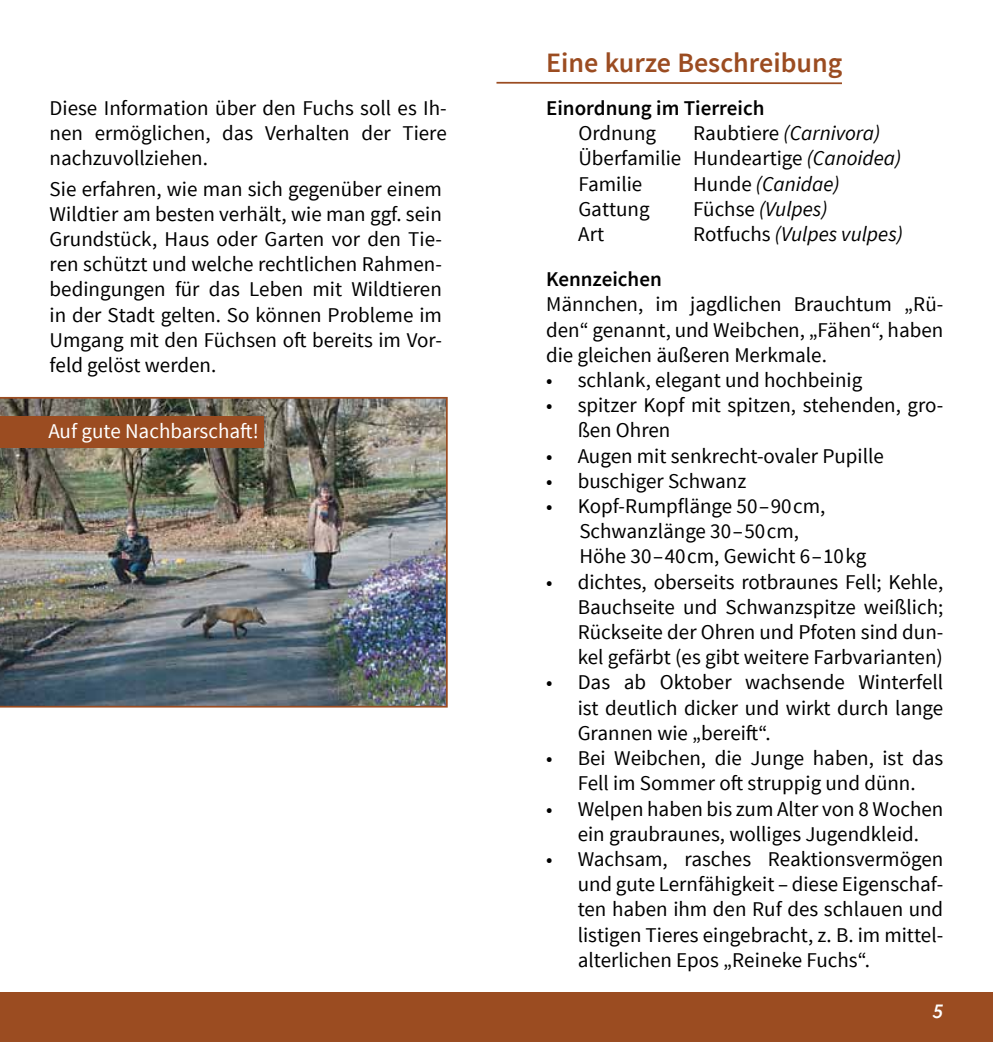
<style>
.page{position:relative;width:993px;height:1042px;background:#fff}
.page>*{position:absolute;margin:0;border:0;box-sizing:border-box;transform-origin:0 0}
.t1{font:600 28px "Source Sans Pro";color:#9b4c21}
.t2{font:21px/25.2px "Source Sans Pro";color:#000;text-align:justify}
.t3{font:italic 21px "Source Sans Pro";color:#000}
.t4{font:600 21px "Source Sans Pro";color:#000}
.t5{font:21px "Source Sans Pro";color:#fff}
.t6{font:italic 600 21px "Source Sans Pro";color:#fff}
.s1{font-style:italic}
.s2{font-style:normal}
</style>
<div class="page">
<div style="left:0;top:992px;width:516px;height:50px;background:#9b4c21"></div>
<div style="left:476px;top:992px;width:516px;height:50px;background:#9b4c21"></div>
<hr style="left:496px;top:82px;width:345px;height:2px;background:#9b4c21">
<img style="left:0;top:397px;width:447px;height:310px">
<div style="left:0;top:417px;width:264px;height:31px;background:#9b4c21"></div>
<p class="t2" style="left:50px;top:96px;width:398px">Diese Information über den Fuchs soll es Ih&shy;nen ermöglichen, das Verhalten der Tiere nachzuvollziehen.</p>
<p class="t2" style="left:50px;top:176px;width:393px">Sie erfahren, wie man sich gegenüber einem Wildtier am besten verhält, wie man ggf. sein Grundstück, Haus oder Garten vor den Tie&shy;ren schützt und welche rechtlichen Rahmen&shy;bedingungen für das Leben mit Wildtieren in der Stadt gelten. So können Probleme im Umgang mit den Füchsen oft bereits im Vor&shy;feld gelöst werden.</p>
<p class="t5" style="left:48px;top:417px;width:212px">Auf gute Nachbarschaft!</p>
<h1 class="t1" style="left:546px;top:45px;width:297px">Eine kurze Beschreibung</h1>
<p class="t4" style="left:546px;top:95px;width:220px">Einordnung im Tierreich</p>
<p class="t2" style="left:578px;top:121px;width:79px">Ordnung</p>
<p class="t2" style="left:578px;top:121px;width:324px;text-align:left;text-indent:115px">Raubtiere <span class="s1">(Carnivora)<br></span>Überfamilie Hundeartige <span class="s1">(Canoidea)<br></span>Familie</p>
<p class="t3" style="left:693px;top:171px;width:148px"><span class="s2">Hunde</span> (Canidae)</p>
<p class="t2" style="left:578px;top:197px;width:73px">Gattung</p>
<p class="t3" style="left:693px;top:196px;width:136px"><span class="s2">Füchse</span> (Vulpes)</p>
<p class="t2" style="left:578px;top:222px;width:27px">Art</p>
<p class="t3" style="left:693px;top:221px;width:211px"><span class="s2">Rotfuchs</span> (Vulpes vulpes)</p>
<p class="t4" style="left:546px;top:266px;width:117px">Kennzeichen</p>
<p class="t2" style="left:546px;top:292px;width:398px">Männchen, im jagdlichen Brauchtum „Rü&shy;den“ genannt, und Weibchen, „Fähen“, haben die gleichen äußeren Merkmale.</p>
<p class="t2" style="left:546px;top:368px;width:317px">• schlank, elegant und hochbeinig</p>
<p class="t2" style="left:577px;top:393px;width:367px;text-indent:-32px">• spitzer Kopf mit spitzen, stehenden, gro&shy;ßen Ohren</p>
<p class="t2" style="left:546px;top:443px;width:339px">• Augen mit senkrecht-ovaler Pupille</p>
<p class="t2" style="left:546px;top:469px;width:202px">• buschiger Schwanz</p>
<p class="t2" style="left:579px;top:494px;width:288px;text-align:left;text-indent:-33px">• Kopf-Rumpflänge 50–90cm,<br>Schwanzlänge 30–50cm,<br>Höhe 30–40cm, Gewicht 6–10kg</p>
<p class="t2" style="left:577px;top:569px;width:367px;text-indent:-32px">• dichtes, oberseits rotbraunes Fell; Kehle, Bauchseite und Schwanzspitze weißlich; Rückseite der Ohren und Pfoten sind dun&shy;kel gefärbt (es gibt weitere Farbvarianten)</p>
<p class="t2" style="left:577px;top:670px;width:367px;text-indent:-32px">• Das ab Oktober wachsende Winterfell ist deutlich dicker und wirkt durch lange Grannen wie „bereift“.</p>
<p class="t2" style="left:546px;top:746px;width:398px;text-align:center">• Bei Weibchen, die Junge haben, ist das<br>Fell im Sommer oft struppig und dünn.</p>
<p class="t2" style="left:546px;top:796px;width:398px;text-align:center">• Welpen haben bis zum Alter von 8 Wochen ein graubraunes, wolliges Jugendkleid.</p>
<p class="t2" style="left:577px;top:847px;width:367px;text-indent:-32px">• Wachsam, rasches Reaktionsvermögen und gute Lernfähigkeit – diese Eigenschaf&shy;ten haben ihm den Ruf des schlauen und listigen Tieres eingebracht, z. B. im mittel&shy;alterlichen Epos „Reineke Fuchs“.</p>
<p class="t6" style="left:932px;top:998px;width:12px">5</p>
</div>
